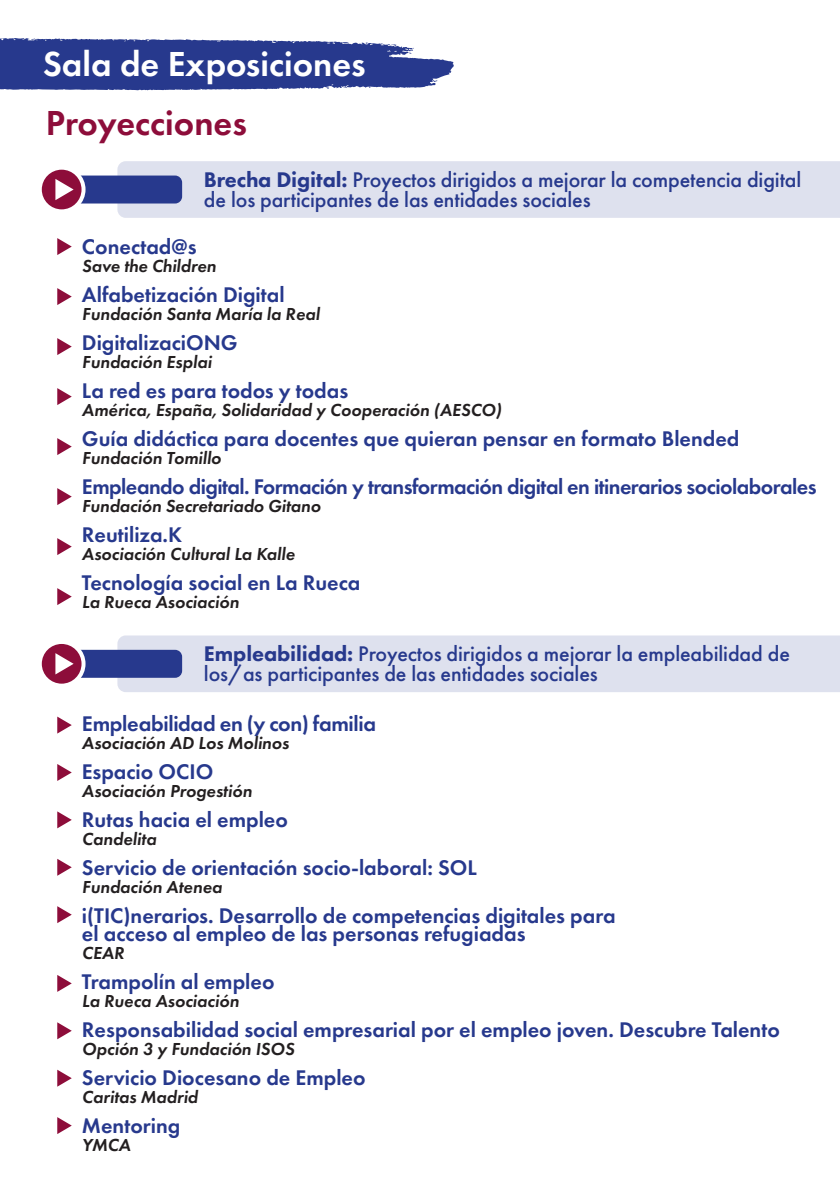
<style>
.page{position:relative;width:840px;height:1191px;background:#fff}
.page>*{position:absolute;margin:0;border:0;box-sizing:border-box;transform-origin:0 0}
.t1{font:600 36px "Futura PT";color:#fff}
.t2{font:600 36px "Futura PT";color:#8d0d3a}
.t3{font:600 22px/18px "Futura PT";color:#27398d}
.t4{font:500 22px/20px "Futura PT";letter-spacing:-.005em;color:#27398d}
.t5{font:600 22px "Futura PT";letter-spacing:-.025em;color:#27398d}
.t6{font:italic 600 18px "Futura PT";color:#231f20}
.s1{font-weight:800}
</style>
<div class="page">
<svg style="left:0;top:38px;width:454px;height:52px;background:#42529b"></svg>
<div style="left:117px;top:161px;width:722px;height:57px;background:#dee1ee"></div>
<div style="left:59px;top:175px;width:123px;height:28px;background:#27398d;border-radius:7px"></div>
<svg style="left:41px;top:169px;width:44px;height:41px"></svg>
<div style="left:117px;top:635px;width:722px;height:57px;background:#dee1ee"></div>
<div style="left:59px;top:650px;width:123px;height:28px;background:#27398d;border-radius:7px"></div>
<svg style="left:41px;top:644px;width:44px;height:40px"></svg>
<svg style="left:57px;top:238px;width:15px;height:17px"></svg>
<svg style="left:57px;top:288px;width:15px;height:17px"></svg>
<svg style="left:57px;top:338px;width:15px;height:17px"></svg>
<svg style="left:57px;top:388px;width:15px;height:17px"></svg>
<svg style="left:57px;top:438px;width:15px;height:17px"></svg>
<svg style="left:57px;top:488px;width:15px;height:17px"></svg>
<svg style="left:57px;top:538px;width:15px;height:17px"></svg>
<svg style="left:57px;top:588px;width:15px;height:17px"></svg>
<svg style="left:57px;top:716px;width:15px;height:17px"></svg>
<svg style="left:57px;top:764px;width:15px;height:17px"></svg>
<svg style="left:57px;top:811px;width:15px;height:17px"></svg>
<svg style="left:57px;top:859px;width:15px;height:16px"></svg>
<svg style="left:57px;top:906px;width:15px;height:17px"></svg>
<svg style="left:57px;top:975px;width:15px;height:17px"></svg>
<svg style="left:57px;top:1022px;width:15px;height:17px"></svg>
<svg style="left:57px;top:1069px;width:15px;height:17px"></svg>
<svg style="left:57px;top:1117px;width:15px;height:17px"></svg>
<h1 class="t1" style="left:43px;top:42px;width:324px">Sala de Exposiciones</h1>
<h1 class="t2" style="left:46px;top:101px;width:202px">Proyecciones</h1>
<p class="t4" style="left:204px;top:169px;width:598px"><span class="s1">Brecha Digital:</span> Proyectos dirigidos a mejorar la competencia digital de los participantes de las entidades sociales</p>
<p class="t3" style="left:82px;top:237px;width:116px">Conectad@s</p>
<p class="t6" style="left:82px;top:254px;width:135px">Save the Children</p>
<p class="t3" style="left:82px;top:285px;width:204px">Alfabetización Digital</p>
<p class="t6" style="left:82px;top:302px;width:239px">Fundación Santa María la Real</p>
<p class="t3" style="left:82px;top:333px;width:157px">DigitalizaciONG</p>
<p class="t6" style="left:82px;top:350px;width:131px">Fundación Esplai</p>
<p class="t3" style="left:82px;top:381px;width:267px">La red es para todos y todas</p>
<p class="t6" style="left:82px;top:398px;width:421px">América, España, Solidaridad y Cooperación (AESCO)</p>
<p class="t3" style="left:82px;top:429px;width:658px">Guía didáctica para docentes que quieran pensar en formato Blended</p>
<p class="t6" style="left:82px;top:446px;width:141px">Fundación Tomillo</p>
<p class="t5" style="left:82px;top:473px;width:735px">Empleando digital. Formación y transformación digital en itinerarios sociolaborales</p>
<p class="t6" style="left:82px;top:494px;width:240px">Fundación Secretariado Gitano</p>
<p class="t3" style="left:82px;top:525px;width:102px">Reutiliza.K</p>
<p class="t6" style="left:82px;top:542px;width:214px">Asociación Cultural La Kalle</p>
<p class="t3" style="left:82px;top:573px;width:280px">Tecnología social en La Rueca</p>
<p class="t6" style="left:82px;top:590px;width:158px">La Rueca Asociación</p>
<p class="t4" style="left:204px;top:643px;width:587px"><span class="s1">Empleabilidad:</span> Proyectos dirigidos a mejorar la empleabilidad de los/as participantes de las entidades sociales</p>
<p class="t3" style="left:82px;top:714px;width:295px">Empleabilidad en (y con) familia</p>
<p class="t6" style="left:82px;top:731px;width:208px">Asociación AD Los Molinos</p>
<p class="t3" style="left:82px;top:762px;width:133px">Espacio OCIO</p>
<p class="t6" style="left:82px;top:779px;width:171px">Asociación Progestión</p>
<p class="t3" style="left:82px;top:810px;width:207px">Rutas hacia el empleo</p>
<p class="t6" style="left:82px;top:827px;width:76px">Candelita</p>
<p class="t3" style="left:82px;top:858px;width:396px">Servicio de orientación socio-laboral: SOL</p>
<p class="t6" style="left:82px;top:875px;width:142px">Fundación Atenea</p>
<p class="t3" style="left:82px;top:906px;width:535px">i(TIC)nerarios. Desarrollo de competencias digitales para el acceso al empleo de las personas refugiadas</p>
<p class="t6" style="left:82px;top:941px;width:44px">CEAR</p>
<p class="t3" style="left:82px;top:972px;width:194px">Trampolín al empleo</p>
<p class="t6" style="left:82px;top:989px;width:158px">La Rueca Asociación</p>
<p class="t3" style="left:82px;top:1020px;width:699px">Responsabilidad social empresarial por el empleo joven. Descubre Talento</p>
<p class="t6" style="left:82px;top:1037px;width:214px">Opción 3 y Fundación ISOS</p>
<p class="t3" style="left:82px;top:1068px;width:285px">Servicio Diocesano de Empleo</p>
<p class="t6" style="left:82px;top:1085px;width:117px">Caritas Madrid</p>
<p class="t3" style="left:82px;top:1116px;width:100px">Mentoring</p>
<p class="t6" style="left:82px;top:1133px;width:50px">YMCA</p>
</div>
